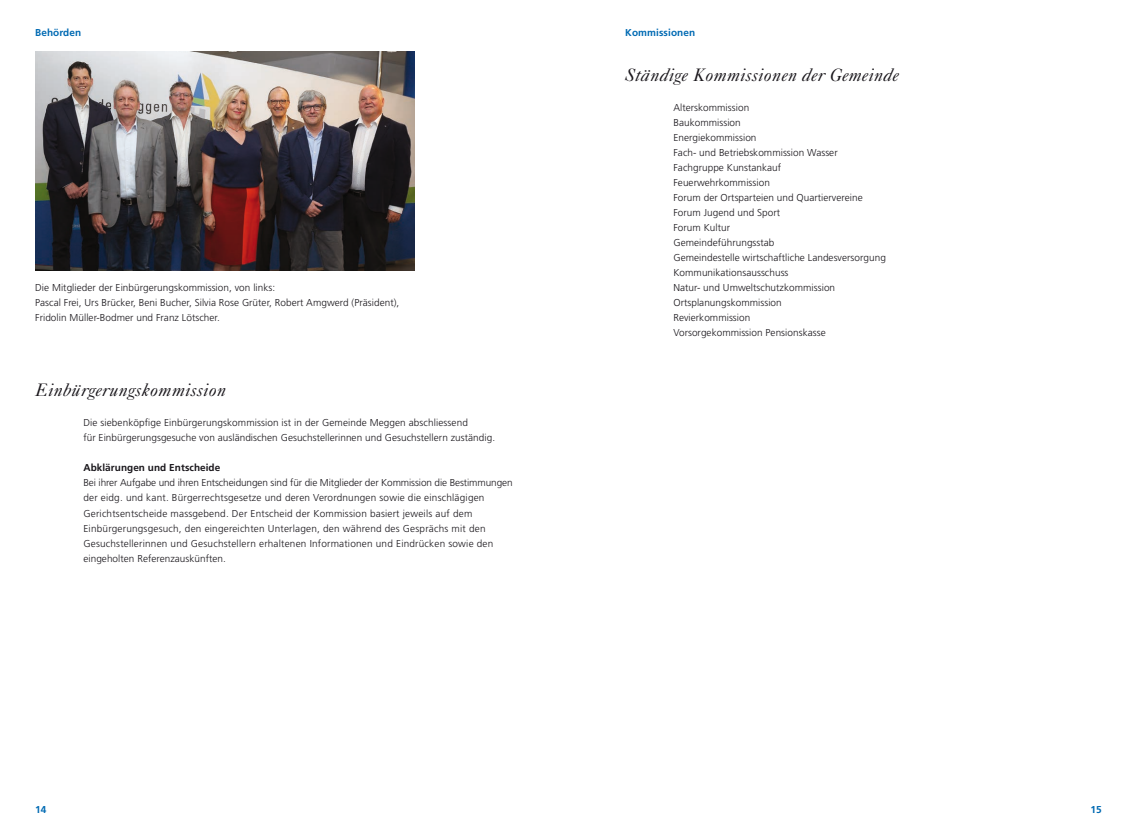
<style>
.page{position:relative;width:1137px;height:828px;background:#fff}
.page>*{position:absolute;margin:0;border:0;box-sizing:border-box;transform-origin:0 0}
.t1{font:italic 18px "Caslon Five Forty";letter-spacing:.02em;color:#1a171c}
.t2{font:300 10px/15px "Frutiger";letter-spacing:.005em;color:#1a171c}
.t3{font:700 10px "Frutiger";letter-spacing:.005em;color:#1a171c}
.t4{font:700 10px "Frutiger";letter-spacing:.01em;color:#006ab3}
.t5{font:700 10px "Frutiger LT Std";color:#006ab3}
</style>
<div class="page">
<img style="left:35px;top:51px;width:379px;height:219px">
<p class="t4" style="left:35px;top:27px;width:48px">Behörden</p>
<p class="t4" style="left:625px;top:27px;width:71px">Kommissionen</p>
<p class="t2" style="left:35px;top:280px;width:365px">Die Mitglieder der Einbürgerungskommission, von links:<br>Pascal Frei, Urs Brücker, Beni Bucher, Silvia Rose Grüter, Robert Amgwerd (Präsident),<br>Fridolin Müller-Bodmer und Franz Lötscher.</p>
<h1 class="t1" style="left:35px;top:379px;width:192px">Einbürgerungskommission</h1>
<p class="t2" style="left:83px;top:415px;width:413px">Die siebenköpfige Einbürgerungskommission ist in der Gemeinde Meggen abschliessend<br>für Einbürgerungsgesuche von ausländischen Gesuchstellerinnen und Gesuchstellern zuständig.</p>
<p class="t3" style="left:83px;top:462px;width:138px">Abklärungen und Entscheide</p>
<p class="t2" style="left:83px;top:475px;width:430px">Bei ihrer Aufgabe und ihren Entscheidungen sind für die Mitglieder der Kommission die Bestimmungen der eidg. und kant. Bürgerrechtsgesetze und deren Verordnungen sowie die einschlägigen Gerichtsentscheide massgebend. Der Entscheid der Kommission basiert jeweils auf dem Einbürgerungsgesuch, den eingereichten Unterlagen, den während des Gesprächs mit den Gesuchstellerinnen und Gesuchstellern erhaltenen Informationen und Eindrücken sowie den eingeholten Referenzauskünften.</p>
<h1 class="t1" style="left:625px;top:64px;width:275px">Ständige Kommissionen der Gemeinde</h1>
<p class="t2" style="left:673px;top:100px;width:214px">Alterskommission<br>Baukommission<br>Energiekommission<br>Fach- und Betriebskommission Wasser<br>Fachgruppe Kunstankauf<br>Feuerwehrkommission<br>Forum der Ortsparteien und Quartiervereine<br>Forum Jugend und Sport<br>Forum Kultur<br>Gemeindeführungsstab<br>Gemeindestelle wirtschaftliche Landesversorgung<br>Kommunikationsausschuss<br>Natur- und Umweltschutzkommission<br>Ortsplanungskommission<br>Revierkommission<br>Vorsorgekommission Pensionskasse</p>
<p class="t5" style="left:35px;top:803px;width:13px">14</p>
<p class="t5" style="left:1090px;top:803px;width:13px">15</p>
</div>
